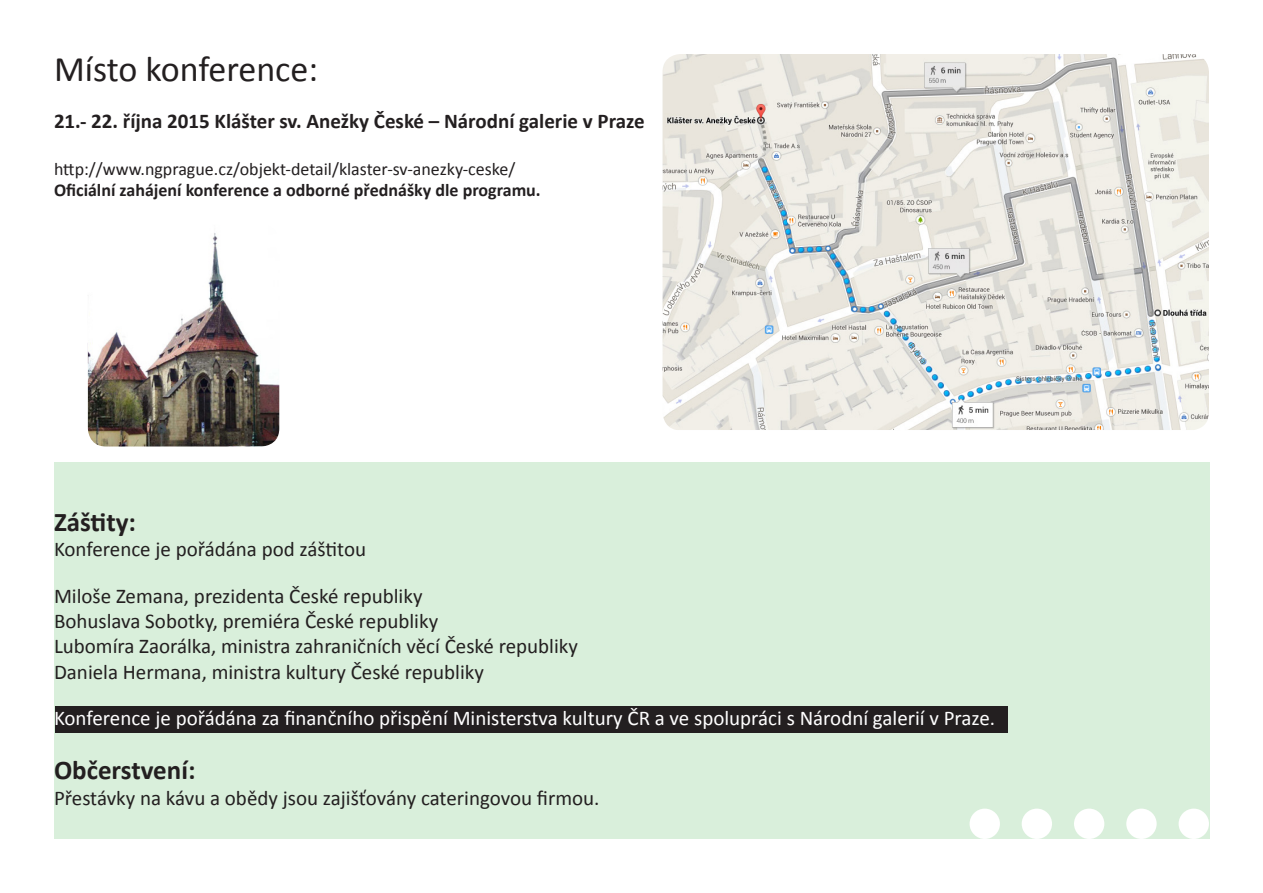
<style>
.page{position:relative;width:1263px;height:893px;background:#fff}
.page>*{position:absolute;margin:0;border:0;box-sizing:border-box;transform-origin:0 0}
.t1{font:36px "Calibri";color:#231f20}
.t2{font:700 27px "Calibri";color:#231f20}
.t3{font:21px "Calibri";color:#231f20}
.t4{font:21px "Calibri";color:#fff}
.t5{font:700 21px "Calibri";color:#231f20}
.t6{font:18px "Calibri";color:#231f20}
.t7{font:700 18px "Calibri";color:#231f20}
</style>
<div class="page">
<div style="left:54px;top:463px;width:1155px;height:376px;background:#d9efdb"></div>
<img style="left:662px;top:54px;width:547px;height:376px">
<img style="left:88px;top:233px;width:191px;height:213px">
<div style="left:1178px;top:809px;width:31px;height:30px;background:#fff;border-radius:50%"></div>
<div style="left:1126px;top:809px;width:31px;height:30px;background:#fff;border-radius:50%"></div>
<div style="left:1074px;top:809px;width:30px;height:30px;background:#fff;border-radius:50%"></div>
<div style="left:55px;top:706px;width:953px;height:27px;background:#231f20"></div>
<div style="left:1022px;top:809px;width:30px;height:30px;background:#fff;border-radius:50%"></div>
<div style="left:969px;top:809px;width:31px;height:30px;background:#fff;border-radius:50%"></div>
<p class="t1" style="left:54px;top:46px;width:266px">Místo konference:</p>
<p class="t5" style="left:54px;top:107px;width:592px">21.- 22. října 2015 Klášter sv. Anežky České – Národní galerie v Praze</p>
<p class="t6" style="left:54px;top:157px;width:463px">http://www.ngprague.cz/objekt-detail/klaster-sv-anezky-ceske/</p>
<p class="t7" style="left:54px;top:179px;width:488px">Oficiální zahájení konference a odborné přednášky dle programu.</p>
<p class="t2" style="left:54px;top:505px;width:83px">Záštity:</p>
<p class="t3" style="left:54px;top:536px;width:314px">Konference je pořádána pod záštitou</p>
<p class="t3" style="left:54px;top:583px;width:370px">Miloše Zemana, prezidenta České republiky</p>
<p class="t3" style="left:54px;top:608px;width:386px">Bohuslava Sobotky, premiéra České republiky</p>
<p class="t3" style="left:54px;top:633px;width:525px">Lubomíra Zaorálka, ministra zahraničních věcí České republiky</p>
<p class="t3" style="left:54px;top:658px;width:431px">Daniela Hermana, ministra kultury České republiky</p>
<p class="t4" style="left:54px;top:705px;width:943px">Konference je pořádána za finančního přispění Ministerstva kultury ČR a ve spolupráci s Národní galerií v Praze.</p>
<p class="t2" style="left:54px;top:753px;width:143px">Občerstvení:</p>
<p class="t3" style="left:54px;top:784px;width:547px">Přestávky na kávu a obědy jsou zajišťovány cateringovou firmou.</p>
</div>
